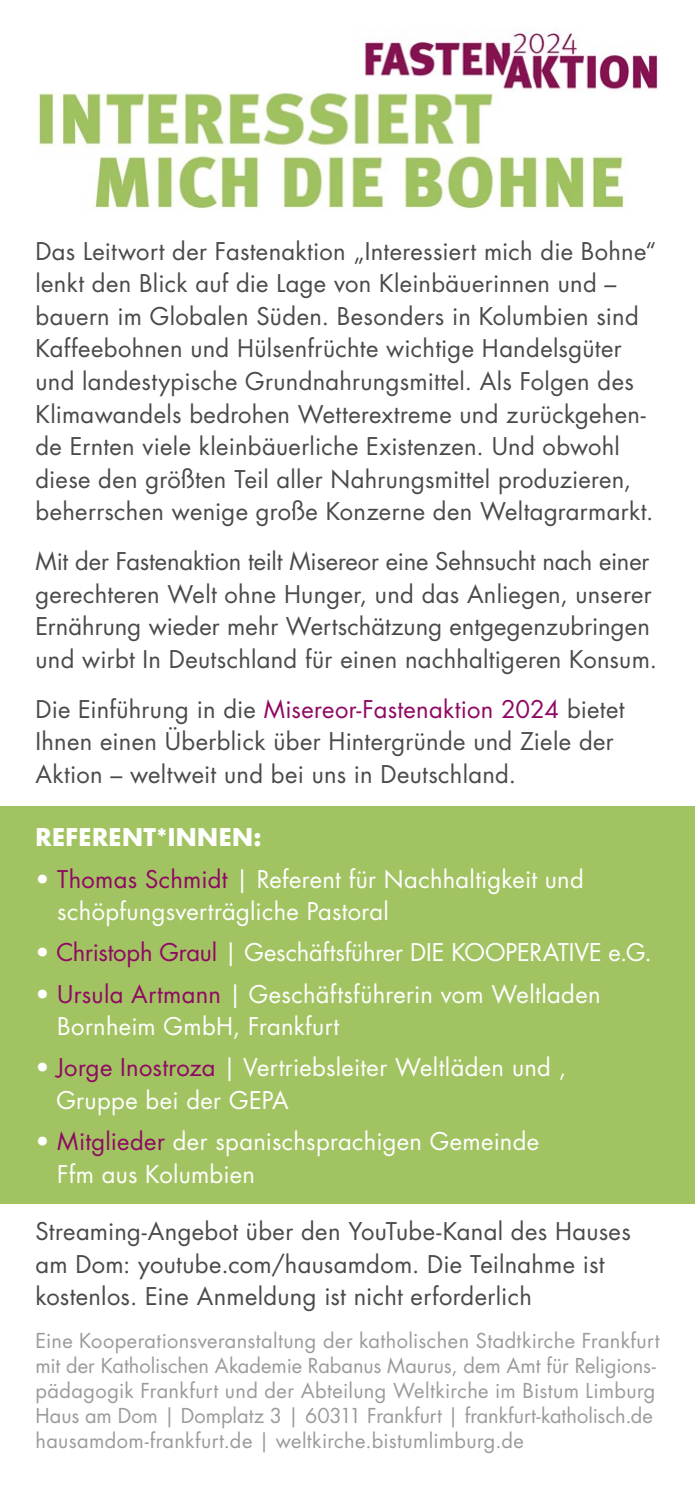
<style>
.page{position:relative;width:695px;height:1489px;background:#fff}
.page>*{position:absolute;margin:0;border:0;box-sizing:border-box;transform-origin:0 0}
.t1{font:23.75px/32.5px "Futura LT Pro";letter-spacing:.015em;color:#4a4a49}
.t2{font:23.75px/32.5px "Futura LT Pro";letter-spacing:.01em;color:#fff}
.t3{font:700 23.75px "Futura LT Pro";letter-spacing:.02em;color:#fff}
.t4{font:20px/25px "Futura LT Pro";letter-spacing:.01em;color:#9b9b9a}
.s1{color:#8f0863}
</style>
<div class="page">
<div style="left:0;top:806px;width:694px;height:397px;background:#a2c361"></div>
<img style="left:38px;top:29px;width:620px;height:181px">
<p class="t1" style="left:35px;top:235px;width:622px">Das Leitwort der Fastenaktion „Interessiert mich die Bohne“ lenkt den Blick auf die Lage von Kleinbäuerinnen und – bauern im Globalen Süden. Besonders in Kolumbien sind Kaffeebohnen und Hülsenfrüchte wichtige Handelsgüter und landestypische Grundnahrungsmittel. Als Folgen des Klimawandels bedrohen Wetterextreme und zurückgehen&shy;de Ernten viele kleinbäuerliche Existenzen. Und obwohl diese den größten Teil aller Nahrungsmittel produzieren, beherrschen wenige große Konzerne den Weltagrarmarkt.</p>
<p class="t1" style="left:35px;top:544px;width:623px">Mit der Fastenaktion teilt Misereor eine Sehnsucht nach einer gerechteren Welt ohne Hunger, und das Anliegen, unserer Ernährung wieder mehr Wertschätzung entgegenzubringen und wirbt In Deutschland für einen nachhaltigeren Konsum.</p>
<p class="t1" style="left:35px;top:692px;width:590px">Die Einführung in die <span class="s1">Misereor-Fastenaktion 2024</span> bietet<br>Ihnen einen Überblick über Hintergründe und Ziele der<br>Aktion – weltweit und bei uns in Deutschland.</p>
<p class="t3" style="left:35px;top:819px;width:228px">REFERENT*INNEN:</p>
<p class="t2" style="left:57px;top:862px;width:528px;text-indent:-22px">• <span class="s1">Thomas Schmidt</span> | Referent für Nachhaltigkeit und schöpfungsverträgliche Pastoral</p>
<p class="t2" style="left:35px;top:936px;width:617px">• <span class="s1">Christoph Graul</span> | Geschäftsführer DIE KOOPERATIVE e.G.</p>
<p class="t2" style="left:57px;top:977px;width:544px;text-indent:-22px">• <span class="s1">Ursula Artmann</span> | Geschäftsführerin vom Weltladen<br>Bornheim GmbH, Frankfurt</p>
<p class="t2" style="left:56px;top:1051px;width:510px;text-indent:-21px">• <span class="s1">Jorge Inostroza</span> | Vertriebsleiter Weltläden und ‚<br>Gruppe bei der GEPA</p>
<p class="t2" style="left:57px;top:1124px;width:483px;text-indent:-22px">• <span class="s1">Mitglieder</span> der spanischsprachigen Gemeinde<br>Ffm aus Kolumbien</p>
<p class="t1" style="left:35px;top:1214px;width:596px">Streaming-Angebot über den YouTube-Kanal des Hauses am Dom: youtube.com/hausamdom. Die Teilnahme ist kostenlos. Eine Anmeldung ist nicht erforderlich</p>
<p class="t4" style="left:35px;top:1327px;width:625px">Eine Kooperationsveranstaltung der katholischen Stadtkirche Frankfurt mit der Katholischen Akademie Rabanus Maurus, dem Amt für Religions&shy;pädagogik Frankfurt und der Abteilung Weltkirche im Bistum Limburg Haus am Dom | Domplatz 3 | 60311 Frankfurt | frankfurt-katholisch.de hausamdom-frankfurt.de | weltkirche.bistumlimburg.de</p>
</div>
